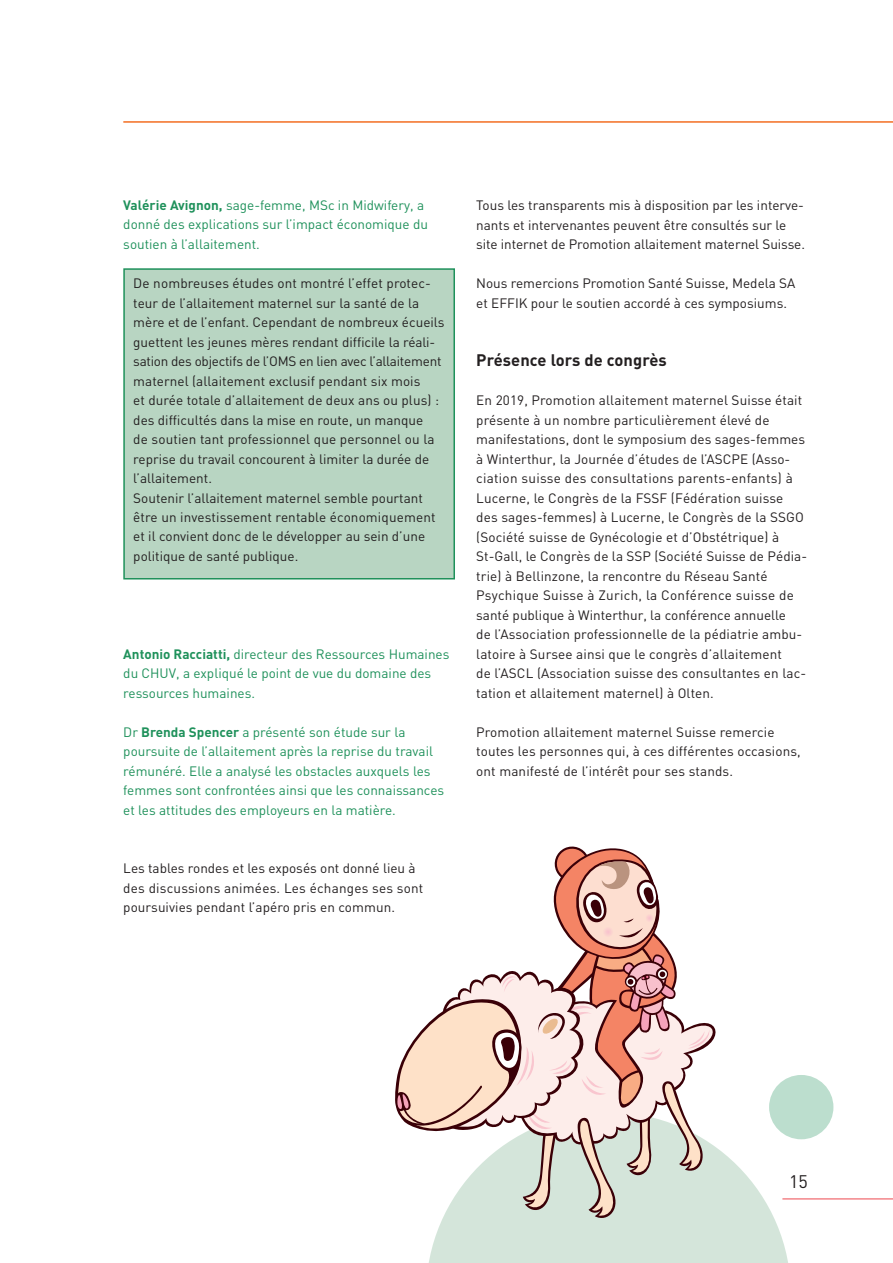
<style>
.page{position:relative;width:893px;height:1263px;background:#fff}
.page>*{position:absolute;margin:0;border:0;box-sizing:border-box;transform-origin:0 0}
.t1{font:18px "DIN";color:#231f20}
.t2{font:700 16.5px "DIN";letter-spacing:.005em;color:#231f20}
.t3{font:13.5px/19.5px "DIN";letter-spacing:.005em;color:#231f20}
.t4{font:13.5px/19.5px "DIN";color:#1f915b}
.s1{font-weight:700}
</style>
<div class="page">
<hr style="left:123px;top:121px;width:770px;height:2px;background:#f36e21">
<hr style="left:782px;top:1198px;width:111px;height:1px;background:#f3858a">
<div style="left:124px;top:269px;width:330px;height:310px;background:#b8d5c2"></div>
<div style="left:123px;top:268px;width:332px;height:311px;border:2px solid #1f915b"></div>
<div style="left:769px;top:1075px;width:64px;height:64px;background:#bcdece;border-radius:50%"></div>
<svg style="left:429px;top:1112px;width:362px;height:151px;fill:#d4e5da"></svg>
<svg style="left:395px;top:846px;width:334px;height:377px"></svg>
<p class="t4" style="left:123px;top:195px;width:306px"><span class="s1">Valérie Avignon,</span> sage-femme, MSc in Midwifery, a donné des explications sur l’impact économique du soutien à l’allaitement.</p>
<p class="t3" style="left:133px;top:273px;width:313px">De nombreuses études ont montré l’effet protec&shy;teur de l’allaitement maternel sur la santé de la mère et de l’enfant. Cependant de nombreux écueils guettent les jeunes mères rendant difficile la réali&shy;sation des objectifs de l’OMS en lien avec l’allaitement maternel (allaitement exclusif pendant six mois<br>et durée totale d’allaitement de deux ans ou plus) : des difficultés dans la mise en route, un manque<br>de soutien tant professionnel que personnel ou la reprise du travail concourent à limiter la durée de l’allaitement.<br>Soutenir l’allaitement maternel semble pourtant être un investissement rentable économiquement et il convient donc de le développer au sein d’une politique de santé publique.</p>
<p class="t4" style="left:123px;top:644px;width:328px"><span class="s1">Antonio Racciatti,</span> directeur des Ressources Humaines du CHUV, a expliqué le point de vue du domaine des ressources humaines.</p>
<p class="t4" style="left:123px;top:722px;width:322px">Dr <span class="s1">Brenda Spencer</span> a présenté son étude sur la poursuite de l’allaitement après la reprise du travail rémunéré. Elle a analysé les obstacles auxquels les femmes sont confrontées ainsi que les connaissances et les attitudes des employeurs en la matière.</p>
<p class="t3" style="left:123px;top:858px;width:302px">Les tables rondes et les exposés ont donné lieu à des discussions animées. Les échanges ses sont poursuivies pendant l’apéro pris en commun.</p>
<p class="t3" style="left:476px;top:195px;width:330px">Tous les transparents mis à disposition par les interve&shy;nants et intervenantes peuvent être consultés sur le site internet de Promotion allaitement maternel Suisse.</p>
<p class="t3" style="left:476px;top:273px;width:321px">Nous remercions Promotion Santé Suisse, Medela SA et EFFIK pour le soutien accordé à ces symposiums.</p>
<p class="t2" style="left:476px;top:349px;width:192px">Présence lors de congrès</p>
<p class="t3" style="left:476px;top:390px;width:332px">En 2019, Promotion allaitement maternel Suisse était présente à un nombre particulièrement élevé de manifestations, dont le symposium des sages-femmes à Winterthur, la Journée d’études de l’ASCPE (Asso&shy;ciation suisse des consultations parents-enfants) à Lucerne, le Congrès de la FSSF (Fédération suisse des sages-femmes) à Lucerne, le Congrès de la SSGO (Société suisse de Gynécologie et d’Obstétrique) à St-Gall, le Congrès de la SSP (Société Suisse de Pédia&shy;trie) à Bellinzone, la rencontre du Réseau Santé Psychique Suisse à Zurich, la Conférence suisse de santé publique à Winterthur, la conférence annuelle<br>de l’Association professionnelle de la pédiatrie ambu&shy;latoire à Sursee ainsi que le congrès d’allaitement<br>de l’ASCL (Association suisse des consultantes en lac&shy;tation et allaitement maternel) à Olten.</p>
<p class="t3" style="left:476px;top:722px;width:326px">Promotion allaitement maternel Suisse remercie toutes les personnes qui, à ces différentes occasions, ont manifesté de l’intérêt pour ses stands.</p>
<h1 class="t1" style="left:789px;top:1170px;width:20px">15</h1>
</div>
